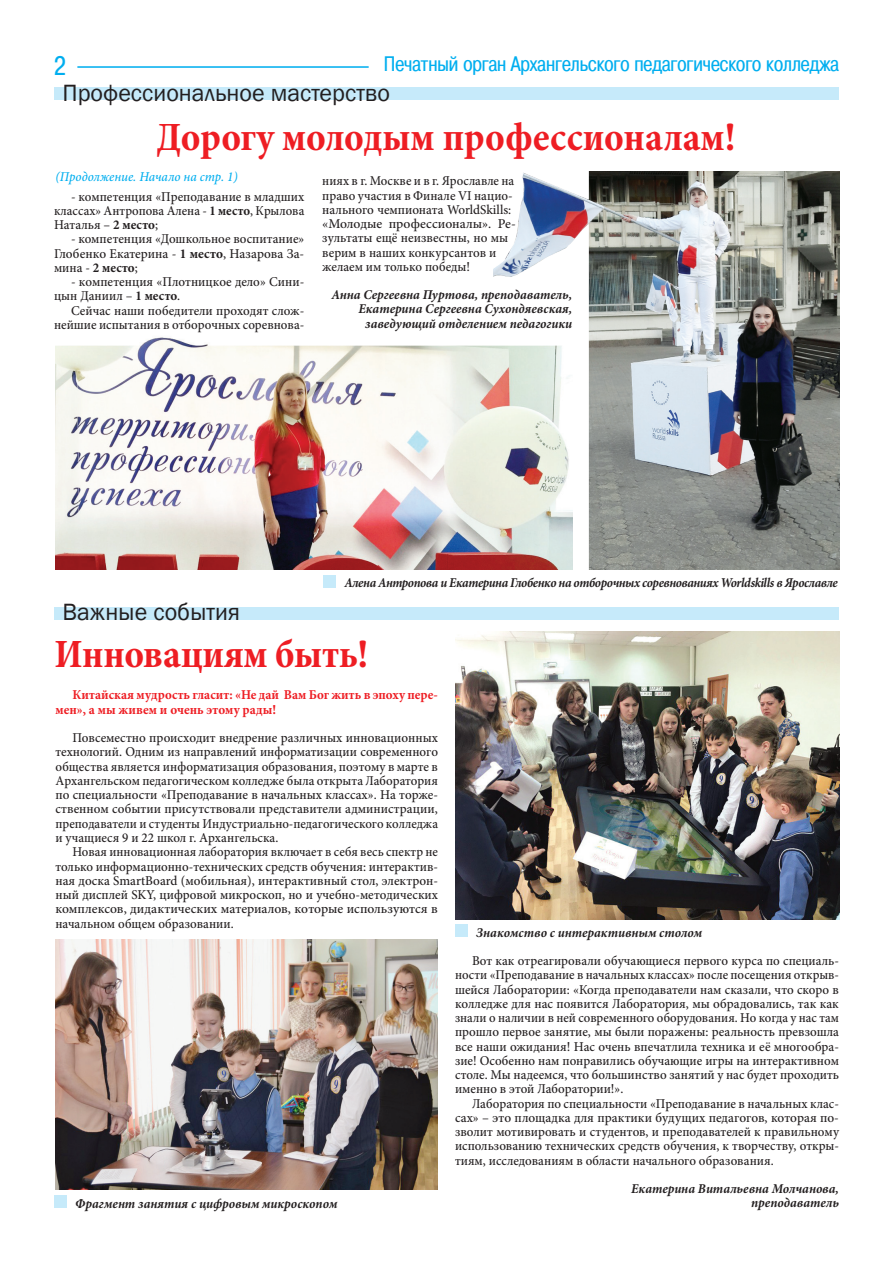
<style>
.page{position:relative;width:893px;height:1263px;background:#fff}
.page>*{position:absolute;margin:0;border:0;box-sizing:border-box;transform-origin:0 0}
.t1{font:700 condensed 40.5px "Minion Pro";letter-spacing:-.005em;color:#ee1d23}
.t2{font:26.55px "Pragmatica Cond C";color:#00aeef}
.t3{font:24.15px "Franklin Gothic";color:#231f20}
.t4{font:21px "Pragmatica Cond C";color:#00aeef}
.t5{font:500 13.5px/14.2px "Minion Pro";color:#231f20;text-align:justify;scale:.96 1}
.t6{font:500 13.5px/14.2px "Minion Pro";color:#231f20;text-align:justify}
.t7{font:500 13.5px/14.2px "Minion Pro";color:#231f20;text-align:justify;scale:.94 1}
.t8{font:italic 700 13.5px/14.2px "Minion Pro";letter-spacing:-.005em;color:#231f20;text-align:right;scale:.96 1}
.t9{font:500 13.5px/14.2px "Minion Pro";color:#231f20;scale:.95 1}
.t10{font:700 13.5px/14.2px "Minion Pro";color:#ee1d23;scale:.96 1}
.t11{font:italic 700 13.5px "Minion Pro";letter-spacing:-.03em;color:#231f20;scale:.93 1}
.t12{font:italic 500 13.5px "Minion Pro";color:#00aeef;scale:.96 1}
.s1{font-weight:700}
</style>
<div class="page">
<hr style="left:77px;top:66px;width:292px;height:2px;background:#00aeef">
<img style="left:55px;top:337px;width:439px;height:233px">
<div style="left:54px;top:88px;width:785px;height:12px;background:#c6eafa"></div>
<div style="left:54px;top:607px;width:785px;height:13px;background:#c6eafa"></div>
<div style="left:323px;top:575px;width:13px;height:13px;background:#c6eafa"></div>
<img style="left:455px;top:631px;width:384px;height:289px">
<img style="left:55px;top:940px;width:383px;height:249px">
<div style="left:455px;top:924px;width:13px;height:13px;background:#c6eafa"></div>
<div style="left:54px;top:1195px;width:13px;height:12px;background:#c6eafa"></div>
<img style="left:494px;top:171px;width:345px;height:399px">
<h2 class="t2" style="left:54px;top:50px;width:13px">2</h2>
<h3 class="t4" style="left:384px;top:52px;width:457px">Печатный орган Архангельского педагогического колледжа</h3>
<h3 class="t3" style="left:63px;top:78px;width:329px">Профессиональное мастерство</h3>
<h1 class="t1" style="left:156px;top:109px;width:581px">Дорогу молодым профессионалам!</h1>
<p class="t9" style="left:322px;top:174px;width:205px">ниях в г. Москве и в г. Ярославле на право участия в Финале VI нацио&shy;нального чемпионата WorldSkills: «Молодые профессионалы». Ре&shy;зультаты ещё неизвестны, но мы верим в наших конкурсантов и желаем им только победы!</p>
<p class="t12" style="left:55px;top:167px;width:191px">(Продолжение. Начало на стр. 1)</p>
<p class="t5" style="left:54px;top:189px;width:262px;text-indent:17px">- компетенция «Преподавание в младших классах» Антропова Алена - <span class="s1">1 место</span>, Крылова Наталья – <span class="s1">2 место</span>;</p>
<p class="t5" style="left:54px;top:232px;width:262px;text-indent:17px">- компетенция «Дошкольное воспитание» Глобенко Екатерина - <span class="s1">1 место</span>, Назарова За&shy;мина - <span class="s1">2 место</span>;</p>
<p class="t5" style="left:54px;top:275px;width:262px;text-indent:17px">- компетенция «Плотницкое дело» Сини&shy;цын Даниил – <span class="s1">1 место</span>.</p>
<p class="t5" style="left:54px;top:303px;width:262px;text-align:right">Сейчас наши победители проходят слож&shy;нейшие испытания в отборочных соревнова-</p>
<p class="t8" style="left:331px;top:287px;width:252px">Анна Сергеевна Пуртова, преподаватель,<br>Екатерина Сергеевна Сухондяевская, заведующий отделением педагогики</p>
<h3 class="t3" style="left:63px;top:597px;width:179px">Важные события</h3>
<p class="t11" style="left:344px;top:573px;width:532px">Алена Антропова и Екатерина Глобенко на отборочных соревнованиях Worldskills в Ярославле</p>
<h1 class="t1" style="left:54px;top:626px;width:315px">Инновациям быть!</h1>
<p class="t10" style="left:55px;top:688px;width:400px;text-indent:17px">Китайская мудрость гласит: «Не дай Вам Бог жить в эпоху пере&shy;мен», а мы живем и очень этому рады!</p>
<p class="t6" style="left:55px;top:731px;width:384px;text-indent:17px">Повсеместно происходит внедрение различных инновационных технологий. Одним из направлений информатизации современного общества является информатизация образования, поэтому в марте в Архангельском педагогическом колледже была открыта Лаборатория по специальности «Преподавание в начальных классах». На торже&shy;ственном событии присутствовали представители администрации, преподаватели и студенты Индустриально-педагогического колледжа и учащиеся 9 и 22 школ г. Архангельска.</p>
<p class="t7" style="left:55px;top:845px;width:408px;text-indent:17px">Новая инновационная лаборатория включает в себя весь спектр не только информационно-технических средств обучения: интерактив&shy;ная доска SmartBoard (мобильная), интерактивный стол, электрон&shy;ный дисплей SKY, цифровой микроскоп, но и учебно-методических комплексов, дидактических материалов, которые используются в начальном общем образовании.</p>
<p class="t8" style="left:75px;top:1196px;width:275px">Фрагмент занятия с цифровым микроскопом</p>
<p class="t8" style="left:476px;top:925px;width:237px">Знакомство с интерактивным столом</p>
<p class="t5" style="left:455px;top:954px;width:402px;text-indent:17px">Вот как отреагировали обучающиеся первого курса по специаль&shy;ности «Преподавание в начальных классах» после посещения открыв&shy;шейся Лаборатории: «Когда преподаватели нам сказали, что скоро в колледже для нас появится Лаборатория, мы обрадовались, так как знали о наличии в ней современного оборудования. Но когда у нас там прошло первое занятие, мы были поражены: реальность превзошла все наши ожидания! Нас очень впечатлила техника и её многообра&shy;зие! Особенно нам понравились обучающие игры на интерактивном столе. Мы надеемся, что большинство занятий у нас будет проходить именно в этой Лаборатории!».</p>
<p class="t5" style="left:455px;top:1096px;width:401px;text-indent:17px">Лаборатория по специальности «Преподавание в начальных клас&shy;сах» – это площадка для практики будущих педагогов, которая по&shy;зволит мотивировать и студентов, и преподавателей к правильному использованию технических средств обучения, к творчеству, откры&shy;тиям, исследованиям в области начального образования.</p>
<p class="t8" style="left:631px;top:1181px;width:218px">Екатерина Витальевна Молчанова, преподаватель</p>
</div>
